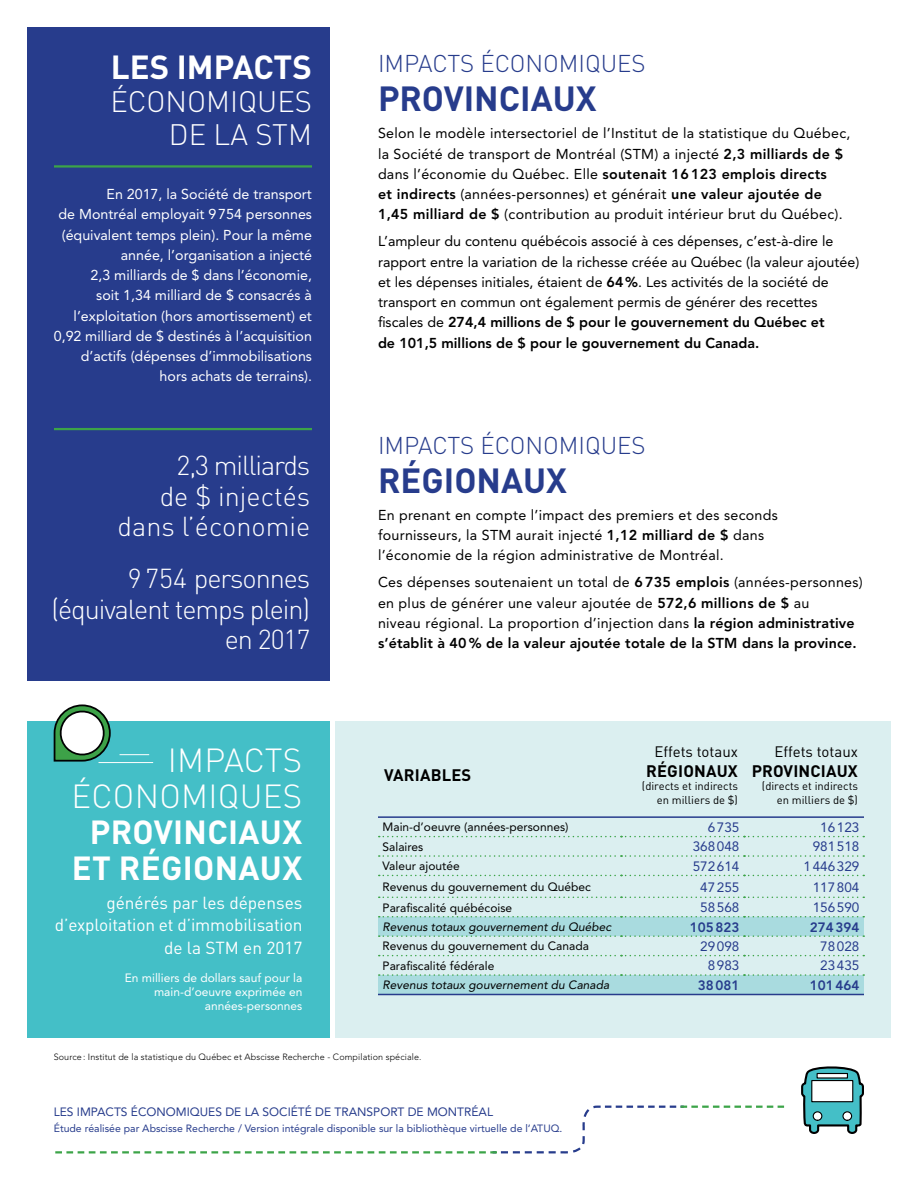
<style>
.page{position:relative;width:918px;height:1188px;background:#fff}
.page>*{position:absolute;margin:0;border:0;box-sizing:border-box;transform-origin:0 0}
.t1{font:700 34.5px "DINOT";color:#273c8c}
.t2{font:700 33px "DINOT";letter-spacing:.01em;color:#fff}
.t3{font:300 33px/36px "DINOT";letter-spacing:.01em;color:#fff;text-align:right}
.t4{font:300 29.25px/33px "DINOT";color:#fff}
.t5{font:300 27.15px/30.6px "DINOT";letter-spacing:-.04em;color:#fff;text-align:right}
.t6{font:300 27.15px/30.6px "DINOT";letter-spacing:-.02em;color:#fff;text-align:right}
.t7{font:300 24px "DINOT";letter-spacing:-.005em;color:#273c8c}
.t8{font:17.25px/22.5px "DINOT";letter-spacing:-.01em;color:#fff;text-align:right}
.t9{font:700 16.5px "DINOT";letter-spacing:.01em;color:#000}
.t10{font:15px "DINOT";color:#000}
.t11{font:14.25px/20.2px "Avenir";letter-spacing:.02em;color:#000}
.t12{font:14.25px/20.2px "Avenir";color:#000}
.t13{font:14.25px/20.2px "Avenir";color:#fff;text-align:right}
.t14{font:13.5px "Avenir";color:#273c8c}
.t15{font:800 13.5px "Avenir";color:#273c8c}
.t16{font:12px "Avenir";color:#000}
.t17{font:12px/14.4px "Avenir";color:#fff;text-align:right}
.t18{font:italic 12px "Avenir";color:#000}
.t19{font:12px "Avenir";color:#273c8c}
.t20{font:11.25px/13.5px "DINOT";color:#000;text-align:right}
.t21{font:10.5px "Avenir";color:#273c8c}
.t22{font:300 9px "Avenir";letter-spacing:.01em;color:#000}
.s1{font-weight:800}
</style>
<div class="page">
<div style="left:27px;top:721px;width:303px;height:317px;background:#44bfc7"></div>
<div style="left:336px;top:721px;width:555px;height:317px;background:#dbeff0"></div>
<hr style="left:378px;top:816px;width:243px;height:2px;background:#273c8c">
<hr style="left:621px;top:816px;width:123px;height:2px;background:#273c8c">
<hr style="left:744px;top:816px;width:120px;height:2px;background:#273c8c">
<svg style="left:379px;top:836px;width:485px;height:1px"></svg>
<svg style="left:379px;top:855px;width:485px;height:2px"></svg>
<svg style="left:379px;top:875px;width:485px;height:1px"></svg>
<svg style="left:379px;top:897px;width:485px;height:1px"></svg>
<svg style="left:378px;top:916px;width:486px;height:78px"></svg>
<hr style="left:378px;top:994px;width:243px;height:1px;background:#273c8c">
<hr style="left:621px;top:994px;width:123px;height:1px;background:#273c8c">
<hr style="left:744px;top:994px;width:120px;height:1px;background:#273c8c">
<svg style="left:55px;top:1105px;width:729px;height:49px"></svg>
<div style="left:27px;top:27px;width:303px;height:653px;background:#273c8c"></div>
<hr style="left:54px;top:165px;width:258px;height:3px;background:#3ca448">
<hr style="left:54px;top:428px;width:258px;height:2px;background:#3ca448">
<svg style="left:801px;top:1066px;width:63px;height:68px"></svg>
<div style="left:812px;top:1081px;width:41px;height:21px;background:#fff"></div>
<div style="left:811px;top:1080px;width:42px;height:22px;border:1px solid #000"></div>
<div style="left:843px;top:1112px;width:9px;height:8px;background:#fff;border-radius:50%"></div>
<div style="left:842px;top:1111px;width:10px;height:10px;border:1px solid #000;border-radius:50%"></div>
<div style="left:813px;top:1112px;width:9px;height:8px;background:#fff;border-radius:50%"></div>
<div style="left:813px;top:1111px;width:9px;height:10px;border:1px solid #000;border-radius:50%"></div>
<hr style="left:817px;top:1074px;width:30px;height:4px;background:#fff">
<div style="left:817px;top:1073px;width:31px;height:6px;border:1px solid #000"></div>
<hr style="left:99px;top:762px;width:54px;height:1px;background:#fff">
<svg style="left:120px;top:754px;width:29px;height:1px"></svg>
<svg style="left:53px;top:704px;width:58px;height:58px"></svg>
<h2 class="t2" style="left:111px;top:46px;width:98px">LES IMPACTS</h2>
<h3 class="t4" style="left:110px;top:85px;width:19px">ÉCONOMI</h3>
<h3 class="t4" style="left:169px;top:85px;width:138px;text-indent:69px">QUES<br>DE LA STM</h3>
<p class="t13" style="left:54px;top:184px;width:260px">En 2017, la Société de transport<br>de Montréal employait 9754 personnes (équivalent temps plein). Pour la même année, l’organisation a injecté<br>2,3 milliards de $ dans l’économie,<br>soit 1,34 milliard de $ consacrés à l’exploitation (hors amortissement) et 0,92 milliard de $ destinés à l’acquisition d’actifs (dépenses d’immobilisations hors achats de terrains).</p>
<h3 class="t6" style="left:118px;top:450px;width:194px">2,3 milliards<br>de $ injectés dans l’économie</h3>
<h3 class="t5" style="left:52px;top:563px;width:260px">9 754 personnes (équivalent temps plein) en 2017</h3>
<h2 class="t3" style="left:72px;top:741px;width:232px">Impacts économiques</h2>
<h2 class="t2" style="left:90px;top:810px;width:41px">PROVIN</h2>
<h2 class="t2" style="left:207px;top:810px;width:74px">CIAUX</h2>
<h2 class="t2" style="left:72px;top:846px;width:68px">ET RÉGION</h2>
<h2 class="t2" style="left:239px;top:846px;width:43px">AUX</h2>
<p class="t8" style="left:55px;top:891px;width:249px">générés par les dépenses d’exploitation et d’immobilisation de la STM en 2017</p>
<p class="t17" style="left:125px;top:970px;width:179px">En milliers de dollars sauf pour la main-d’oeuvre exprimée en années-personnes</p>
<h3 class="t7" style="left:378px;top:49px;width:118px">IM PACTS ÉCONOMI</h3>
<h3 class="t7" style="left:585px;top:49px;width:31px">QUES</h3>
<h1 class="t1" style="left:378px;top:76px;width:220px">PROVINCIAUX</h1>
<p class="t11" style="left:378px;top:123px;width:474px">Selon le modèle intersectoriel de l’Institut de la statistique du Québec, la Société de transport de Montréal (STM) a injecté <span class="s1">2,3 milliards de $ </span>dans l’économie du Québec. Elle <span class="s1">soutenait 16 123 emplois directs<br>et indirects</span> (années-personnes) et générait <span class="s1">une valeur ajoutée de 1,45 milliard de $</span> (contribution au produit intérieur brut du Québec).</p>
<p class="t12" style="left:378px;top:231px;width:483px">L’ampleur du contenu québécois associé à ces dépenses, c’est-à-dire le rapport entre la variation de la richesse créée au Québec (la valeur ajoutée) et les dépenses initiales, étaient de <span class="s1">64%</span>. Les activités de la société de transport en commun ont également permis de générer des recettes fiscales de <span class="s1">274,4 millions de $ pour le gouvernement du Québec et<br>de 101,5 millions de $ pour le gouvernement du Canada.</span></p>
<h3 class="t7" style="left:378px;top:430px;width:118px">IM PACTS ÉCONOMI</h3>
<h3 class="t7" style="left:585px;top:430px;width:31px">QUES</h3>
<h1 class="t1" style="left:378px;top:458px;width:190px">RÉGIONAUX</h1>
<p class="t11" style="left:378px;top:505px;width:401px">En prenant en compte l’impact des premiers et des seconds fournisseurs, la STM aurait injecté <span class="s1">1,12 milliard de $</span> dans l’économie de la région administrative de Montréal.</p>
<p class="t11" style="left:378px;top:572px;width:486px">Ces dépenses soutenaient un total de <span class="s1">6 735 emplois</span> (années-personnes) en plus de générer une valeur ajoutée de <span class="s1">572,6 millions de $</span> au<br>niveau régional. La proportion d’injection dans <span class="s1">la région administrative s’établit à 40% de la valeur ajoutée totale de la STM dans la province.</span></p>
<p class="t9" style="left:384px;top:764px;width:88px">VARIABLES</p>
<p class="t10" style="left:655px;top:742px;width:85px">Effets totaux</p>
<p class="t9" style="left:646px;top:760px;width:22px">RÉGION</p>
<p class="t9" style="left:706px;top:760px;width:22px">AUX</p>
<p class="t20" style="left:642px;top:779px;width:98px">(directs et indirects en milliers de $)</p>
<p class="t10" style="left:775px;top:742px;width:85px">Effets totaux</p>
<p class="t9" style="left:752px;top:760px;width:11px">PROVIN</p>
<p class="t9" style="left:810px;top:760px;width:38px">CIAUX</p>
<p class="t20" style="left:762px;top:779px;width:98px">(directs et indirects en milliers de $)</p>
<p class="t16" style="left:383px;top:820px;width:187px">Main-d’oeuvre (années-personnes)</p>
<p class="t14" style="left:708px;top:819px;width:33px">6735</p>
<p class="t14" style="left:820px;top:819px;width:41px">16123</p>
<p class="t16" style="left:383px;top:840px;width:42px">Salaires</p>
<p class="t14" style="left:693px;top:839px;width:48px">368048</p>
<p class="t14" style="left:813px;top:839px;width:48px">981518</p>
<p class="t16" style="left:383px;top:859px;width:79px">Valeur ajoutée</p>
<p class="t14" style="left:693px;top:858px;width:48px">572614</p>
<p class="t14" style="left:803px;top:858px;width:57px">1446329</p>
<p class="t16" style="left:383px;top:880px;width:210px">Revenus du gouvernement du Québec</p>
<p class="t14" style="left:700px;top:879px;width:41px">47255</p>
<p class="t14" style="left:813px;top:879px;width:48px">117804</p>
<p class="t16" style="left:383px;top:900px;width:131px">Parafiscalité québécoise</p>
<p class="t14" style="left:700px;top:900px;width:41px">58568</p>
<p class="t14" style="left:813px;top:900px;width:48px">156590</p>
<p class="t18" style="left:383px;top:920px;width:230px">Revenus totaux gouvernement du Québec</p>
<p class="t15" style="left:690px;top:919px;width:51px">105823</p>
<p class="t15" style="left:810px;top:919px;width:51px">274394</p>
<p class="t16" style="left:383px;top:939px;width:208px">Revenus du gouvernement du Canada</p>
<p class="t14" style="left:700px;top:938px;width:41px">29098</p>
<p class="t14" style="left:820px;top:938px;width:41px">78028</p>
<p class="t16" style="left:383px;top:959px;width:113px">Parafiscalité fédérale</p>
<p class="t14" style="left:708px;top:958px;width:33px">8983</p>
<p class="t14" style="left:820px;top:958px;width:41px">23435</p>
<p class="t18" style="left:383px;top:978px;width:228px">Revenus totaux gouvernement du Canada</p>
<p class="t15" style="left:698px;top:977px;width:43px">38081</p>
<p class="t15" style="left:810px;top:977px;width:51px">101464</p>
<p class="t22" style="left:54px;top:1051px;width:369px">Source : Institut de la statistique du Québec et Abscisse Recherche - Compilation spéciale.</p>
<p class="t19" style="left:54px;top:1105px;width:441px">LES IMPACTS ÉCONOMIQUES DE LA SOCIÉTÉ DE TRANSPORT DE MONTRÉAL</p>
<p class="t21" style="left:54px;top:1123px;width:510px">Étude réalisée par Abscisse Recherche / Version intégrale disponible sur la bibliothèque virtuelle de l’ATUQ.</p>
</div>
